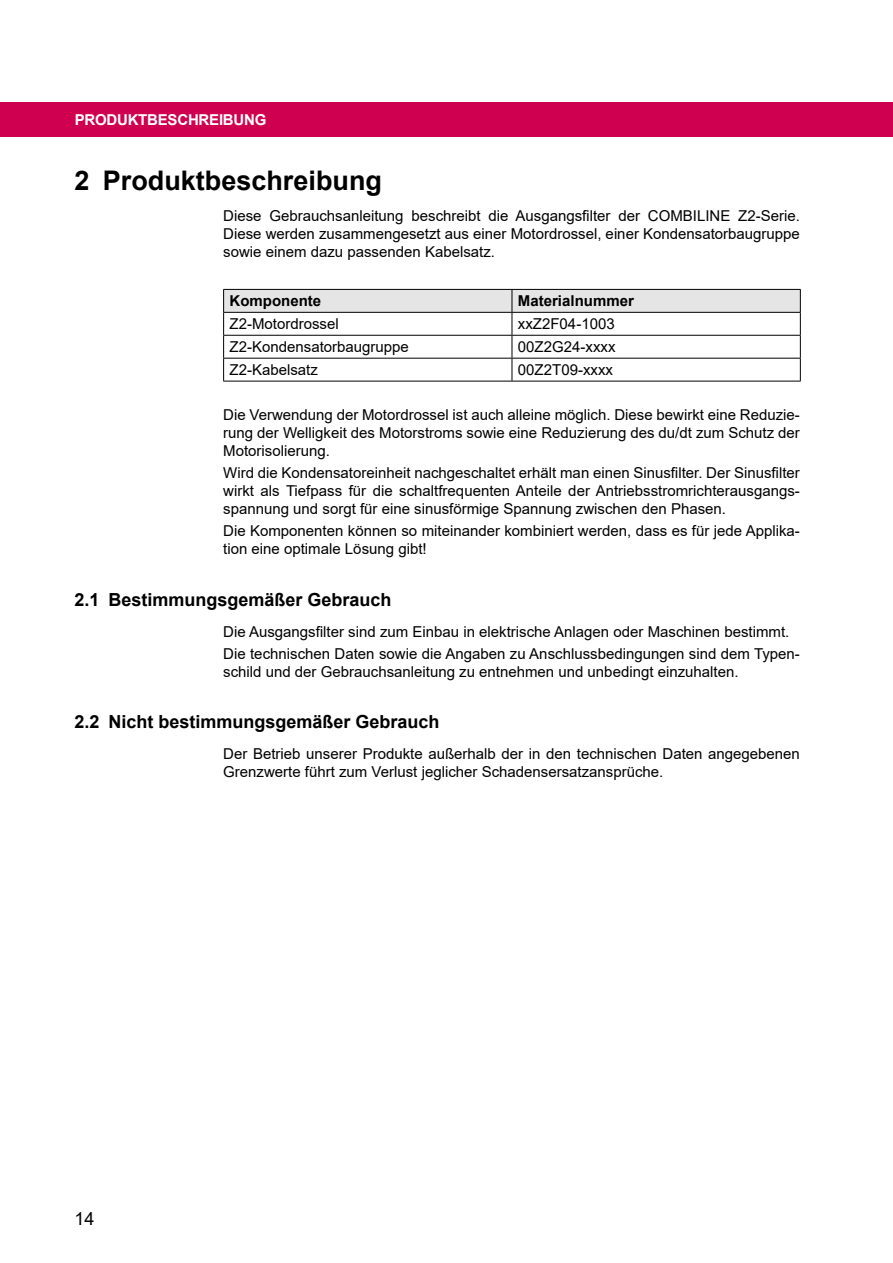
<style>
.page{position:relative;width:893px;height:1263px;background:#fff}
.page>*{position:absolute;margin:0;border:0;box-sizing:border-box;transform-origin:0 0}
.t1{font:700 27px "Arial";color:#000}
.t2{font:700 18px "Arial";color:#000}
.t3{font:18px "Arial";color:#000}
.t4{font:15px/18px "Arial";color:#000;text-align:justify}
.t5{font:700 15px "Arial";color:#000}
.t6{font:700 15px "Arial";color:#fff}
</style>
<div class="page">
<div style="left:0;top:102px;width:893px;height:34px;background:#ce004f"></div>
<svg style="left:223px;top:289px;width:578px;height:92px"></svg>
<hr style="left:223px;top:381px;width:289px;height:1px;background:#000">
<hr style="left:512px;top:381px;width:289px;height:1px;background:#000">
<p class="t6" style="left:75px;top:110px;width:21px">Produktbeschreibung</p>
<h1 class="t1" style="left:74px;top:161px;width:309px">2 Produktbeschreibung</h1>
<p class="t4" style="left:223px;top:206px;width:578px">Diese Gebrauchsanleitung beschreibt die Ausgangsfilter der COMBILINE Z2-Serie.<br>Diese werden zusammengesetzt aus einer Motordrossel, einer Kondensatorbaugruppe sowie einem dazu passenden Kabelsatz.</p>
<p class="t5" style="left:230px;top:290px;width:93px">Komponente</p>
<p class="t5" style="left:518px;top:290px;width:117px">Materialnummer</p>
<p class="t4" style="left:230px;top:315px;width:111px">Z2-Motordrossel</p>
<p class="t4" style="left:518px;top:315px;width:98px">xxZ2F04-1003</p>
<p class="t4" style="left:230px;top:338px;width:181px">Z2-Kondensatorbaugruppe</p>
<p class="t4" style="left:518px;top:338px;width:99px">00Z2G24-xxxx</p>
<p class="t4" style="left:230px;top:361px;width:90px">Z2-Kabelsatz</p>
<p class="t4" style="left:518px;top:361px;width:97px">00Z2T09-xxxx</p>
<p class="t4" style="left:223px;top:406px;width:578px">Die Verwendung der Motordrossel ist auch alleine möglich. Diese bewirkt eine Reduzie&shy;rung der Welligkeit des Motorstroms sowie eine Reduzierung des du/dt zum Schutz der Motorisolierung.</p>
<p class="t4" style="left:223px;top:464px;width:578px">Wird die Kondensatoreinheit nachgeschaltet erhält man einen Sinusfilter. Der Sinusfilter wirkt als Tiefpass für die schaltfrequenten Anteile der Antriebsstromrichterausgangs&shy;spannung und sorgt für eine sinusförmige Spannung zwischen den Phasen.</p>
<p class="t4" style="left:223px;top:522px;width:578px">Die Komponenten können so miteinander kombiniert werden, dass es für jede Applika&shy;tion eine optimale Lösung gibt!</p>
<p class="t2" style="left:74px;top:587px;width:319px">2.1 Bestimmungsgemäßer Gebrauch</p>
<p class="t4" style="left:223px;top:620px;width:578px;line-height:22.2px">Die Ausgangsfilter sind zum Einbau in elektrische Anlagen oder Maschinen bestimmt.<br>Die technischen Daten sowie die Angaben zu Anschlussbedingungen sind dem Typen-</p>
<p class="t4" style="left:223px;top:662px;width:517px">schild und der Gebrauchsanleitung zu entnehmen und unbedingt einzuhalten.</p>
<p class="t2" style="left:74px;top:709px;width:367px">2.2 Nicht bestimmungsgemäßer Gebrauch</p>
<p class="t4" style="left:223px;top:745px;width:578px">Der Betrieb unserer Produkte außerhalb der in den technischen Daten angegebenen<br>Grenzwerte führt zum Verlust jeglicher Schadensersatzansprüche.</p>
<p class="t3" style="left:74px;top:1206px;width:22px">14</p>
</div>
